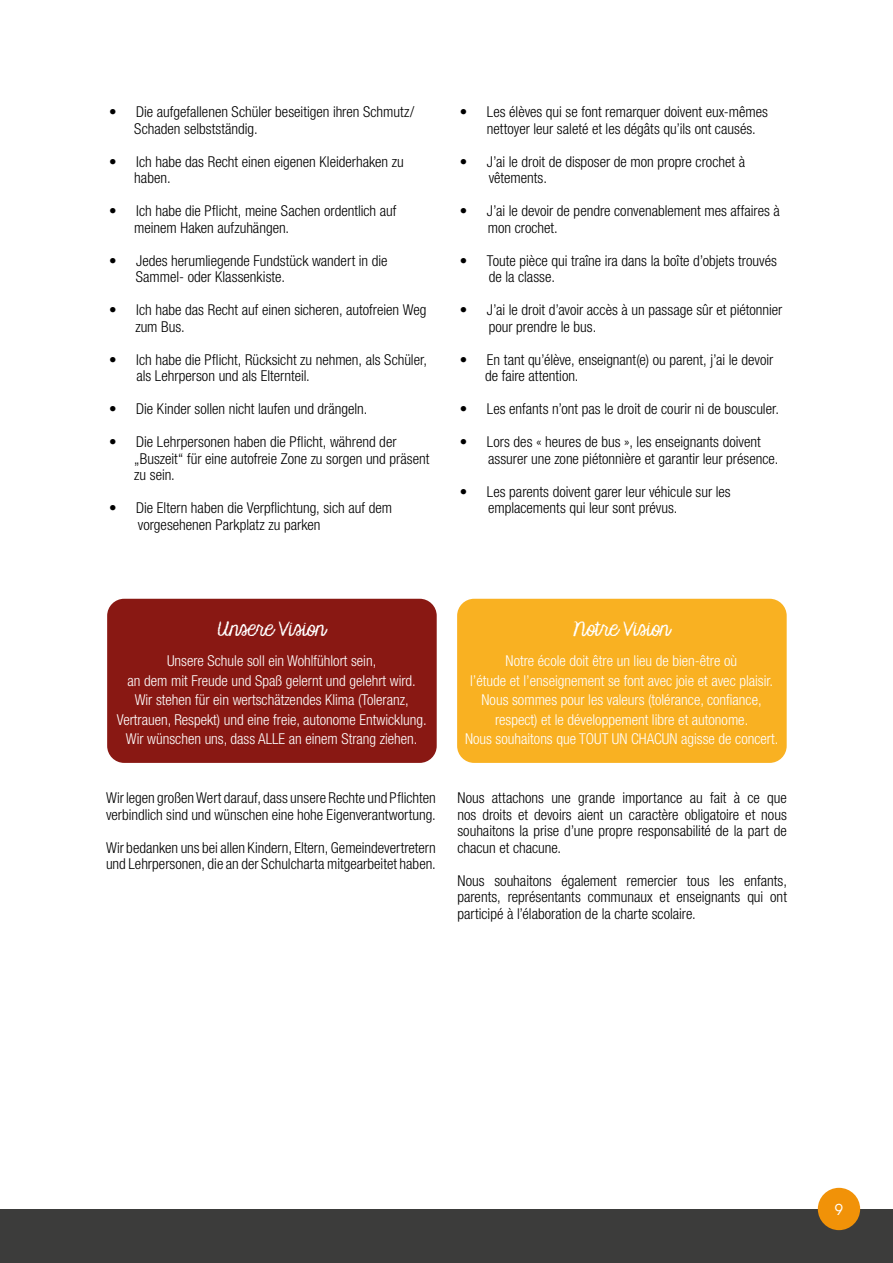
<style>
.page{position:relative;width:893px;height:1263px;background:#fff}
.page>*{position:absolute;margin:0;border:0;box-sizing:border-box;transform-origin:0 0}
.t1{font:19.5px "KG Makes You Stronger";color:#fff;scale:.95 1}
.t2{font:300 condensed 15px/16.5px "Helvetica Neue LT Std";color:#000}
.t3{font:300 condensed 15px/19.5px "Helvetica Neue LT Std";color:#fff;text-align:center}
.t4{font:15px "ITC Avant Garde Std";color:#fff;scale:.95 1}
</style>
<div class="page">
<div style="left:0;top:1209px;width:893px;height:54px;background:#3c3c3b"></div>
<div style="left:818px;top:1188px;width:42px;height:42px;background:#f19208;border-radius:50%"></div>
<div style="left:107px;top:599px;width:330px;height:164px;background:#891813;border-radius:17px"></div>
<div style="left:457px;top:599px;width:330px;height:164px;background:#f9b122;border-radius:17px"></div>
<p class="t2" style="left:134px;top:103px;width:281px;text-indent:-25px">• Die aufgefallenen Schüler beseitigen ihren Schmutz/<br>Schaden selbstständig.</p>
<p class="t2" style="left:134px;top:153px;width:271px;text-indent:-25px">• Ich habe das Recht einen eigenen Kleiderhaken zu haben.</p>
<p class="t2" style="left:134px;top:202px;width:264px;text-indent:-25px">• Ich habe die Pflicht, meine Sachen ordentlich auf meinem Haken aufzuhängen.</p>
<p class="t2" style="left:136px;top:252px;width:253px;text-indent:-27px">• Jedes herumliegende Fundstück wandert in die<br>Sammel- oder Klassenkiste.</p>
<p class="t2" style="left:135px;top:301px;width:293px;text-indent:-26px">• Ich habe das Recht auf einen sicheren, autofreien Weg zum Bus.</p>
<p class="t2" style="left:136px;top:351px;width:292px;text-indent:-27px">• Ich habe die Pflicht, Rücksicht zu nehmen, als Schüler, als Lehrperson und als Elternteil.</p>
<p class="t2" style="left:109px;top:400px;width:260px">• Die Kinder sollen nicht laufen und drängeln.</p>
<p class="t2" style="left:134px;top:433px;width:297px;text-indent:-25px">• Die Lehrpersonen haben die Pflicht, während der „Buszeit“ für eine autofreie Zone zu sorgen und präsent zu sein.</p>
<p class="t2" style="left:138px;top:499px;width:256px;text-indent:-29px">• Die Eltern haben die Verpflichtung, sich auf dem vorgesehenen Parkplatz zu parken</p>
<p class="t2" style="left:487px;top:103px;width:283px;text-indent:-27px">• Les élèves qui se font remarquer doivent eux-mêmes nettoyer leur saleté et les dégâts qu’ils ont causés.</p>
<p class="t2" style="left:489px;top:153px;width:258px;text-indent:-29px">• J’ai le droit de disposer de mon propre crochet à vêtements.</p>
<p class="t2" style="left:488px;top:202px;width:294px;text-indent:-28px">• J’ai le devoir de pendre convenablement mes affaires à mon crochet.</p>
<p class="t2" style="left:489px;top:252px;width:290px;text-indent:-29px">• Toute pièce qui traîne ira dans la boîte d’objets trouvés de la classe.</p>
<p class="t2" style="left:489px;top:301px;width:295px;text-indent:-29px">• J’ai le droit d’avoir accès à un passage sûr et piétonnier pour prendre le bus.</p>
<p class="t2" style="left:485px;top:351px;width:290px;text-indent:-25px">• En tant qu’élève, enseignant(e) ou parent, j’ai le devoir de faire attention.</p>
<p class="t2" style="left:460px;top:400px;width:321px">• Les enfants n’ont pas le droit de courir ni de bousculer.</p>
<p class="t2" style="left:488px;top:433px;width:292px;text-indent:-28px">• Lors des « heures de bus », les enseignants doivent assurer une zone piétonnière et garantir leur présence.</p>
<p class="t2" style="left:488px;top:483px;width:244px;text-indent:-28px">• Les parents doivent garer leur véhicule sur les emplacements qui leur sont prévus.</p>
<h1 class="t1" style="left:218px;top:617px;width:115px">Unsere Vision</h1>
<p class="t3" style="left:117px;top:651px;width:312px">Unsere Schule soll ein Wohlfühlort sein,<br>an dem mit Freude und Spaß gelernt und gelehrt wird.<br>Wir stehen für ein wertschätzendes Klima (Toleranz, Vertrauen, Respekt) und eine freie, autonome Entwicklung.<br>Wir wünschen uns, dass ALLE an einem Strang ziehen.</p>
<p class="t2" style="left:106px;top:790px;width:331px">Wir legen großen Wert darauf, dass unsere Rechte und Pflichten verbindlich sind und wünschen eine hohe Eigenverantwortung.</p>
<p class="t2" style="left:106px;top:839px;width:331px">Wir bedanken uns bei allen Kindern, Eltern, Gemeindevertretern und Lehrpersonen, die an der Schulcharta mitgearbeitet haben.</p>
<h1 class="t1" style="left:573px;top:617px;width:103px">Notre Vision</h1>
<p class="t3" style="left:465px;top:651px;width:315px">Notre école doit être un lieu de bien-être où<br>l’étude et l’enseignement se font avec joie et avec plaisir.<br>Nous sommes pour les valeurs (tolérance, confiance, respect) et le développement libre et autonome.<br>Nous souhaitons que TOUT UN CHACUN agisse de concert.</p>
<p class="t2" style="left:457px;top:790px;width:331px;text-align:justify">Nous attachons une grande importance au fait à ce que nos droits et devoirs aient un caractère obligatoire et nous souhaitons la prise d’une propre responsabilité de la part de chacun et chacune.</p>
<p class="t2" style="left:457px;top:872px;width:331px;text-align:justify">Nous souhaitons également remercier tous les enfants, parents, représentants communaux et enseignants qui ont participé à l’élaboration de la charte scolaire.</p>
<p class="t4" style="left:835px;top:1200px;width:10px">9</p>
</div>
